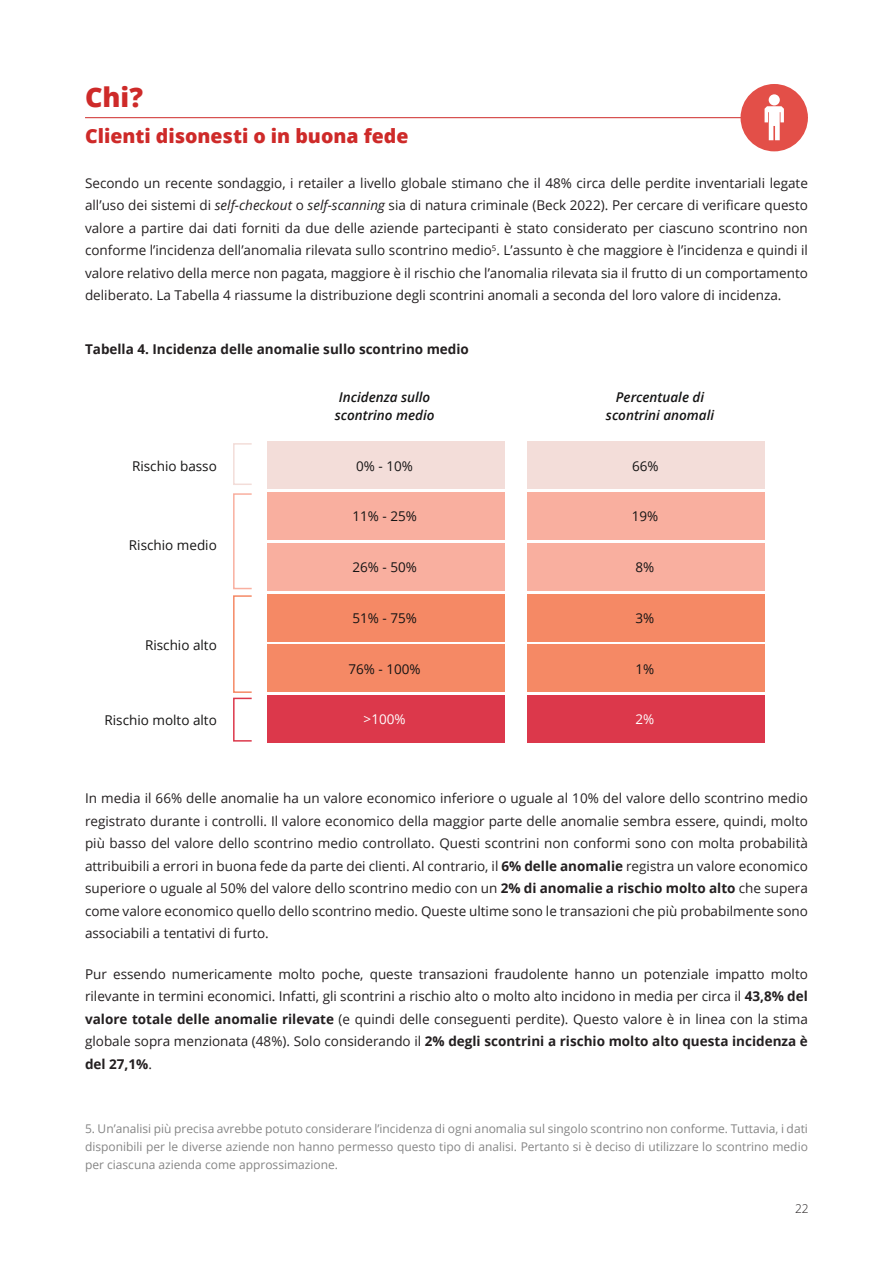
<style>
.page{position:relative;width:893px;height:1263px;background:#fff}
.page>*{position:absolute;margin:0;border:0;box-sizing:border-box;transform-origin:0 0}
.t1{font:800 27px "Open Sans";color:#ce2a29}
.t2{font:800 19.5px "Open Sans";color:#ce2a29}
.t3{font:13.5px/22.5px "Open Sans";color:#231f20;text-align:justify}
.t4{font:13.5px "Open Sans";color:#151414}
.t5{font:italic 600 13.5px/18px "Open Sans";color:#151414;text-align:center}
.t6{font:700 13.5px "Open Sans";color:#231f20}
.t7{font:13.5px "Open Sans";color:#fff}
.t8{font:12px/18px "Open Sans";color:#858585;text-align:justify}
.t9{font:300 12px "Open Sans";color:#231f20}
.s1{font-style:italic}
.s2{font-weight:700}
</style>
<div class="page">
<hr style="left:85px;top:117px;width:723px;height:1px;background:#ce2a29">
<div style="left:740px;top:84px;width:68px;height:67px;background:#e34f48;border-radius:50%"></div>
<div style="left:769px;top:94px;width:11px;height:11px;background:#fff;border-radius:50%"></div>
<svg style="left:765px;top:106px;width:19px;height:34px"></svg>
<div style="left:267px;top:441px;width:238px;height:47px;background:#f3ddd9"></div>
<div style="left:267px;top:492px;width:238px;height:47px;background:#f9af9f"></div>
<div style="left:267px;top:543px;width:238px;height:47px;background:#f9af9f"></div>
<div style="left:267px;top:594px;width:238px;height:47px;background:#f58965"></div>
<div style="left:267px;top:645px;width:238px;height:47px;background:#f58965"></div>
<div style="left:267px;top:695px;width:238px;height:48px;background:#dc384b"></div>
<div style="left:527px;top:441px;width:237px;height:47px;background:#f3ddd9"></div>
<div style="left:527px;top:492px;width:237px;height:47px;background:#f9af9f"></div>
<div style="left:527px;top:543px;width:237px;height:47px;background:#f9af9f"></div>
<div style="left:527px;top:594px;width:237px;height:47px;background:#f58965"></div>
<div style="left:527px;top:645px;width:237px;height:47px;background:#f58965"></div>
<div style="left:527px;top:695px;width:237px;height:48px;background:#dc384b"></div>
<div style="left:233px;top:443px;width:19px;height:42px;border:2px solid #f3ddd9"></div>
<div style="left:233px;top:698px;width:19px;height:44px;border:2px solid #dc384b"></div>
<div style="left:233px;top:493px;width:19px;height:96px;border:2px solid #f9af9f"></div>
<div style="left:233px;top:595px;width:19px;height:98px;border:2px solid #f58965"></div>
<p class="t1" style="left:85px;top:76px;width:60px">Chi?</p>
<p class="t2" style="left:85px;top:121px;width:325px">Clienti disonesti o in buona fede</p>
<p class="t3" style="left:85px;top:171px;width:724px">Secondo un recente sondaggio, i retailer a livello globale stimano che il 48% circa delle perdite inventariali legate all’uso dei sistemi di <span class="s1">self-checkout</span> o <span class="s1">self-scanning</span> sia di natura criminale (Beck 2022). Per cercare di verificare questo valore a partire dai dati forniti da due delle aziende partecipanti è stato considerato per ciascuno scontrino non conforme l’incidenza dell’anomalia rilevata sullo scontrino medio<sup>5</sup>. L’assunto è che maggiore è l’incidenza e quindi il valore relativo della merce non pagata, maggiore è il rischio che l’anomalia rilevata sia il frutto di un comportamento deliberato. La Tabella 4 riassume la distribuzione degli scontrini anomali a seconda del loro valore di incidenza.</p>
<p class="t6" style="left:85px;top:340px;width:385px">Tabella 4. Incidenza delle anomalie sullo scontrino medio</p>
<p class="t5" style="left:335px;top:388px;width:101px">Incidenza sullo scontrino medio</p>
<p class="t5" style="left:606px;top:388px;width:110px">Percentuale di scontrini anomali</p>
<p class="t4" style="left:132px;top:457px;width:86px">Rischio basso</p>
<p class="t4" style="left:356px;top:457px;width:58px">0% - 10%</p>
<p class="t4" style="left:632px;top:457px;width:28px">66%</p>
<p class="t4" style="left:129px;top:536px;width:89px">Rischio medio</p>
<p class="t4" style="left:145px;top:635px;width:73px">Rischio alto</p>
<p class="t4" style="left:104px;top:711px;width:114px">Rischio molto alto</p>
<p class="t4" style="left:352px;top:507px;width:66px">11% - 25%</p>
<p class="t4" style="left:352px;top:558px;width:66px">26% - 50%</p>
<p class="t4" style="left:352px;top:609px;width:66px">51% - 75%</p>
<p class="t4" style="left:349px;top:659px;width:74px">76% - 100%</p>
<p class="t7" style="left:364px;top:710px;width:43px">&gt;100%</p>
<p class="t4" style="left:632px;top:507px;width:28px">19%</p>
<p class="t4" style="left:635px;top:558px;width:20px">8%</p>
<p class="t4" style="left:635px;top:609px;width:20px">3%</p>
<p class="t4" style="left:635px;top:659px;width:20px">1%</p>
<p class="t7" style="left:635px;top:710px;width:20px">2%</p>
<p class="t3" style="left:85px;top:787px;width:724px">In media il 66% delle anomalie ha un valore economico inferiore o uguale al 10% del valore dello scontrino medio registrato durante i controlli. Il valore economico della maggior parte delle anomalie sembra essere, quindi, molto più basso del valore dello scontrino medio controllato. Questi scontrini non conformi sono con molta probabilità attribuibili a errori in buona fede da parte dei clienti. Al contrario, il <span class="s2">6% delle anomalie</span> registra un valore economico superiore o uguale al 50% del valore dello scontrino medio con un <span class="s2">2% di anomalie a rischio molto alto</span> che supera come valore economico quello dello scontrino medio. Queste ultime sono le transazioni che più probabilmente sono associabili a tentativi di furto.</p>
<p class="t3" style="left:85px;top:962px;width:724px">Pur essendo numericamente molto poche, queste transazioni fraudolente hanno un potenziale impatto molto rilevante in termini economici. Infatti, gli scontrini a rischio alto o molto alto incidono in media per circa il <span class="s2">43,8% del valore totale delle anomalie rilevate</span> (e quindi delle conseguenti perdite). Questo valore è in linea con la stima globale sopra menzionata (48%). Solo considerando il <span class="s2">2% degli scontrini a rischio molto alto questa incidenza è del 27,1%</span>.</p>
<p class="t8" style="left:85px;top:1119px;width:724px">5. Un’analisi più precisa avrebbe potuto considerare l’incidenza di ogni anomalia sul singolo scontrino non conforme. Tuttavia, i dati disponibili per le diverse aziende non hanno permesso questo tipo di analisi. Pertanto si è deciso di utilizzare lo scontrino medio per ciascuna azienda come approssimazione.</p>
<p class="t9" style="left:795px;top:1200px;width:15px">22</p>
</div>
